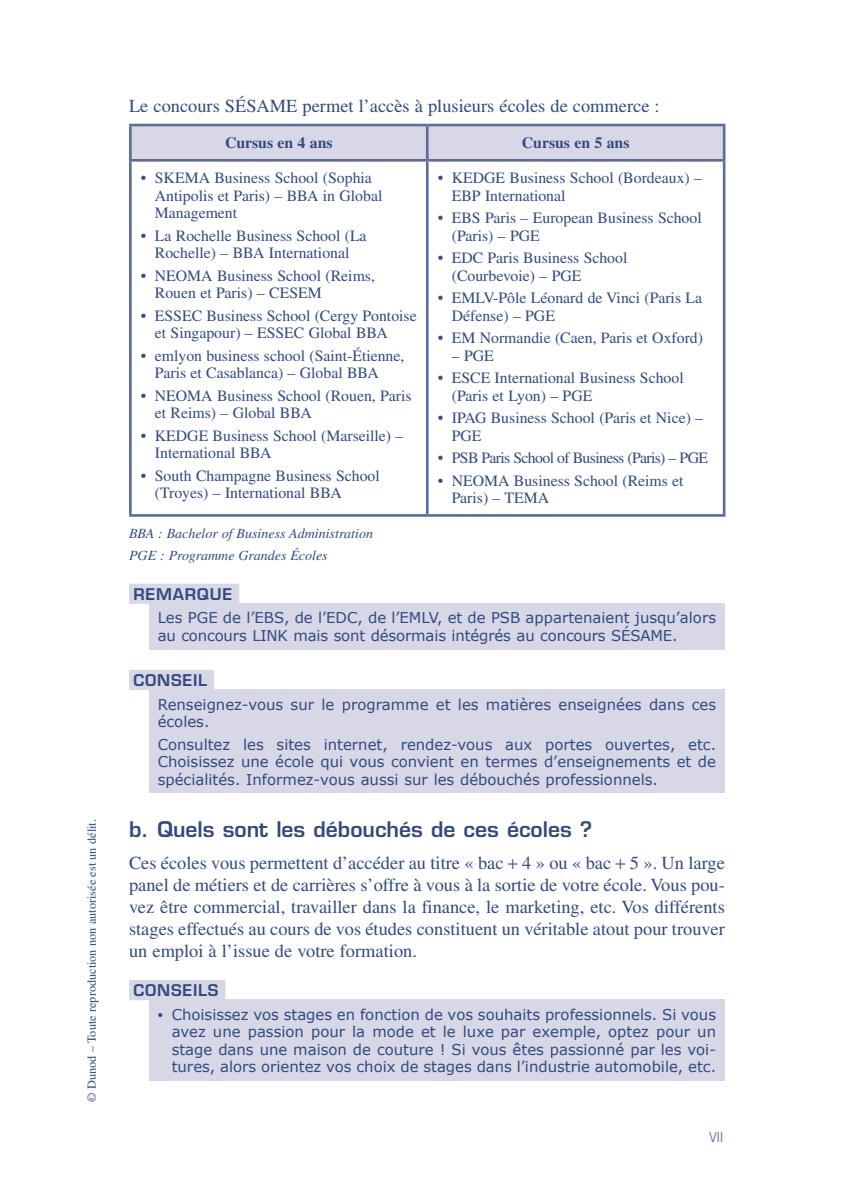
<style>
.page{position:relative;width:844px;height:1191px;background:#fff}
.page>*{position:absolute;margin:0;border:0;box-sizing:border-box;transform-origin:0 0}
.t1{font:600 21px "Eurostile LT Std";color:#304a81}
.t2{font:18.38px/21.9px "Times LT Std";color:#304a81;text-align:justify}
.t3{font:15.75px/17.5px "Times LT Std";color:#304a81}
.t4{font:15.75px "Times LT Std";letter-spacing:-.04em;color:#304a81}
.t5{font:700 15.75px "Times LT Std";color:#304a81}
.t6{font:600 15.75px "Eurostile LT Std";letter-spacing:.05em;color:#304a81}
.t7{font:14.88px/17.5px "Verdana";color:#304a81}
.t8{font:italic 14px/22.4px "Times LT Std";color:#304a81}
.t9{font:condensed 14px "Eurostile LT Std";color:#5c6b9a}
.t10{font:12.25px "Times LT Std";color:#304a81}
.s1{font-family:"Times LT Std"}
</style>
<div class="page">
<div style="left:132px;top:126px;width:590px;height:33px;background:#d7d7e5"></div>
<hr style="left:426px;top:126px;width:2px;height:33px;background:#5c6b9a">
<hr style="left:426px;top:162px;width:2px;height:352px;background:#5c6b9a">
<hr style="left:129px;top:124px;width:298px;height:2px;background:#5c6b9a">
<hr style="left:129px;top:126px;width:3px;height:33px;background:#5c6b9a">
<hr style="left:427px;top:124px;width:298px;height:2px;background:#5c6b9a">
<hr style="left:722px;top:126px;width:3px;height:33px;background:#5c6b9a">
<hr style="left:129px;top:159px;width:298px;height:3px;background:#5c6b9a">
<hr style="left:129px;top:162px;width:3px;height:352px;background:#5c6b9a">
<hr style="left:427px;top:159px;width:298px;height:3px;background:#5c6b9a">
<hr style="left:722px;top:162px;width:3px;height:352px;background:#5c6b9a">
<hr style="left:129px;top:514px;width:298px;height:3px;background:#5c6b9a">
<hr style="left:427px;top:514px;width:298px;height:3px;background:#5c6b9a">
<div style="left:149px;top:603px;width:575px;height:46px;background:#d7d7e5"></div>
<div style="left:129px;top:583px;width:110px;height:21px;background:#d7d7e5"></div>
<div style="left:149px;top:689px;width:575px;height:104px;background:#d7d7e5"></div>
<div style="left:129px;top:670px;width:85px;height:20px;background:#d7d7e5"></div>
<div style="left:149px;top:999px;width:575px;height:82px;background:#d7d7e5"></div>
<div style="left:129px;top:980px;width:96px;height:20px;background:#d7d7e5"></div>
<p class="t10" style="left:85px;top:1101px;width:284px;rotate:-90deg">© Dunod – Toute reproduction non autorisée est un délit.</p>
<p class="t2" style="left:129px;top:95px;width:532px">Le concours SÉSAME permet l’accès à plusieurs écoles de commerce :</p>
<p class="t5" style="left:225px;top:133px;width:109px">Cursus en 4 ans</p>
<p class="t5" style="left:521px;top:133px;width:109px">Cursus en 5 ans</p>
<p class="t3" style="left:155px;top:169px;width:229px;text-indent:-14px">• SKEMA Business School (Sophia<br>Antipolis et Paris) – BBA in Global<br>Management</p>
<p class="t3" style="left:141px;top:227px;width:227px;text-align:center">• La Rochelle Business School (La<br>Rochelle) – BBA International</p>
<p class="t3" style="left:155px;top:267px;width:221px;text-indent:-14px">• NEOMA Business School (Reims,<br>Rouen et Paris) – CESEM</p>
<p class="t3" style="left:155px;top:307px;width:263px;text-indent:-14px">• ESSEC Business School (Cergy Pontoise et Singapour) – ESSEC Global BBA</p>
<p class="t3" style="left:155px;top:346px;width:251px;text-indent:-14px">• emlyon business school (Saint-Étienne,<br>Paris et Casablanca) – Global BBA</p>
<p class="t3" style="left:155px;top:386px;width:258px;text-indent:-14px">• NEOMA Business School (Rouen, Paris et Reims) – Global BBA</p>
<p class="t3" style="left:155px;top:426px;width:250px;text-indent:-14px">• KEDGE Business School (Marseille) –<br>International BBA</p>
<p class="t3" style="left:155px;top:466px;width:226px;text-indent:-14px">• South Champagne Business School (Troyes) – International BBA</p>
<p class="t3" style="left:451px;top:169px;width:252px;text-indent:-14px">• KEDGE Business School (Bordeaux) –<br>EBP International</p>
<p class="t3" style="left:451px;top:209px;width:251px;text-indent:-14px">• EBS Paris – European Business School (Paris) – PGE</p>
<p class="t3" style="left:451px;top:249px;width:177px;text-indent:-14px">• EDC Paris Business School (Courbevoie) – PGE</p>
<p class="t3" style="left:451px;top:289px;width:252px;text-indent:-14px">• EMLV-Pôle Léonard de Vinci (Paris La<br>Défense) – PGE</p>
<p class="t3" style="left:437px;top:329px;width:267px">• EM Normandie (Caen, Paris et Oxford)</p>
<p class="t3" style="left:451px;top:346px;width:43px">– PGE</p>
<p class="t3" style="left:451px;top:369px;width:233px;text-indent:-14px">• ESCE International Business School (Paris et Lyon) – PGE</p>
<p class="t3" style="left:451px;top:409px;width:253px;text-indent:-14px">• IPAG Business School (Paris et Nice) –<br>PGE</p>
<p class="t4" style="left:437px;top:449px;width:272px">• PSB Paris School of Business (Paris) – PGE</p>
<p class="t3" style="left:451px;top:471px;width:233px;text-indent:-14px">• NEOMA Business School (Reims et<br>Paris) – TEMA</p>
<p class="t8" style="left:129px;top:522px;width:245px">BBA : Bachelor of Business Administration<br>PGE : Programme Grandes Écoles</p>
<p class="t6" style="left:133px;top:584px;width:100px">REMARQUE</p>
<p class="t7" style="left:158px;top:609px;width:559px">Les PGE de l’EBS, de l’EDC, de l’EMLV, et de PSB appartenaient jusqu’alors au concours LINK mais sont désormais intégrés au concours SÉSAME.</p>
<p class="t6" style="left:133px;top:670px;width:75px">CONSEIL</p>
<p class="t7" style="left:158px;top:695px;width:559px">Renseignez-vous sur le programme et les matières enseignées dans ces écoles.</p>
<p class="t7" style="left:158px;top:735px;width:559px;text-align:justify">Consultez les sites internet, rendez-vous aux portes ouvertes, etc.<br>Choisissez une école qui vous convient en termes d’enseignements et de spécialités. Informez-vous aussi sur les débouchés professionnels.</p>
<p class="t1" style="left:129px;top:816px;width:464px">b. Quels sont les débouchés de ces écoles ?</p>
<p class="t2" style="left:129px;top:852px;width:597px">Ces écoles vous permettent d’accéder au titre « bac 4 » ou « bac 5 ». Un large panel de métiers et de carrières s’offre à vous à la sortie de votre école. Vous pou&shy;vez être commercial, travailler dans la finance, le marketing, etc. Vos différents stages effectués au cours de vos études constituent un véritable atout pour trouver un emploi à l’issue de votre formation.</p>
<p class="t6" style="left:133px;top:980px;width:86px">CONSEILS</p>
<p class="t7" style="left:172px;top:1005px;width:545px;text-align:justify;text-indent:-14px"><span class="s1">•</span> Choisissez vos stages en fonction de vos souhaits professionnels. Si vous avez une passion pour la mode et le luxe par exemple, optez pour un stage dans une maison de couture ! Si vous êtes passionné par les voi&shy;tures, alors orientez vos choix de stages dans l’industrie automobile, etc.</p>
<p class="t9" style="left:708px;top:1128px;width:15px">VII</p>
</div>
